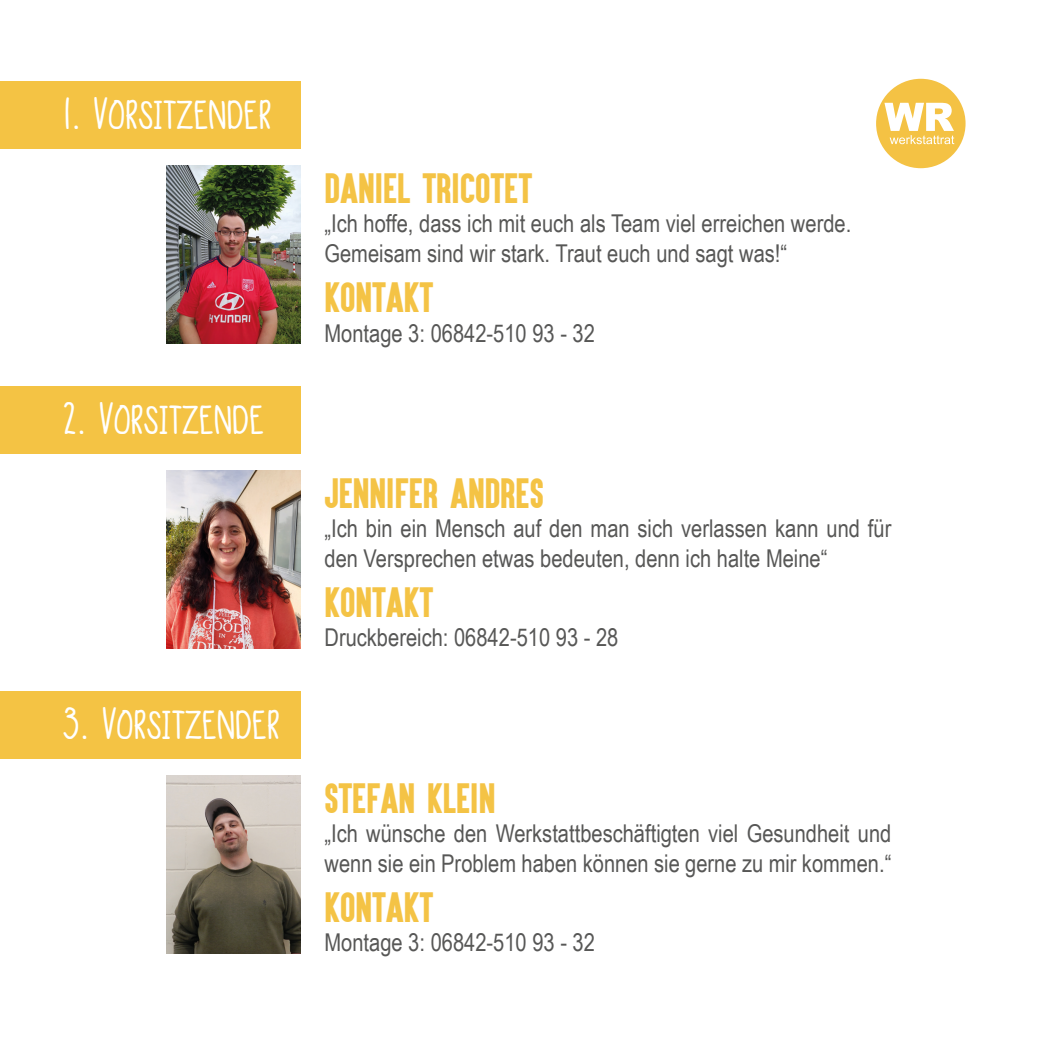
<style>
.page{position:relative;width:1042px;height:1043px;background:#fff}
.page>*{position:absolute;margin:0;border:0;box-sizing:border-box;transform-origin:0 0}
.t1{font:35px "Aku&Kamu";color:#f4c345}
.t2{font:700 35px "DJB Sand Shoesanda Fez";color:#fff}
.t3{font:24.5px/29.4px "Arial Narrow";color:#575756}
</style>
<div class="page">
<div style="left:875px;top:79px;width:90px;height:89px;background:#f4c244;border-radius:50%"></div>
<svg style="left:884px;top:103px;width:70px;height:41px"></svg>
<div style="left:0;top:81px;width:300px;height:67px;background:#f4c344"></div>
<div style="left:0;top:386px;width:300px;height:67px;background:#f4c344"></div>
<div style="left:0;top:691px;width:300px;height:67px;background:#f4c344"></div>
<img style="left:166px;top:165px;width:134px;height:179px">
<img style="left:166px;top:470px;width:134px;height:179px">
<img style="left:166px;top:775px;width:134px;height:178px">
<h1 class="t2" style="left:62px;top:91px;width:211px">1. Vorsitzender</h1>
<h1 class="t2" style="left:62px;top:396px;width:204px">2. Vorsitzende</h1>
<h1 class="t2" style="left:62px;top:701px;width:220px">3. Vorsitzender</h1>
<h1 class="t1" style="left:324px;top:165px;width:209px">DANIEL TRICOTET</h1>
<p class="t3" style="left:324px;top:208px;width:528px">„Ich hoffe, dass ich mit euch als Team viel erreichen werde.<br>Gemeisam sind wir stark. Traut euch und sagt was!“</p>
<h1 class="t1" style="left:324px;top:274px;width:110px">KONTAKT</h1>
<p class="t3" style="left:324px;top:317px;width:272px">Montage 3: 06842-510 93 - 32</p>
<h1 class="t1" style="left:324px;top:470px;width:221px">JENNIFER ANDRES</h1>
<p class="t3" style="left:324px;top:513px;width:568px">„Ich bin ein Mensch auf den man sich verlassen kann und für den Versprechen etwas bedeuten, denn ich halte Meine“</p>
<h1 class="t1" style="left:324px;top:579px;width:110px">KONTAKT</h1>
<p class="t3" style="left:324px;top:622px;width:295px">Druckbereich: 06842-510 93 - 28</p>
<h1 class="t1" style="left:324px;top:775px;width:172px">STEFAN KLEIN</h1>
<p class="t3" style="left:324px;top:818px;width:568px">„Ich wünsche den Werkstattbeschäftigten viel Gesundheit und wenn sie ein Problem haben können sie gerne zu mir kommen.“</p>
<h1 class="t1" style="left:324px;top:884px;width:110px">KONTAKT</h1>
<p class="t3" style="left:324px;top:927px;width:272px">Montage 3: 06842-510 93 - 32</p>
</div>
